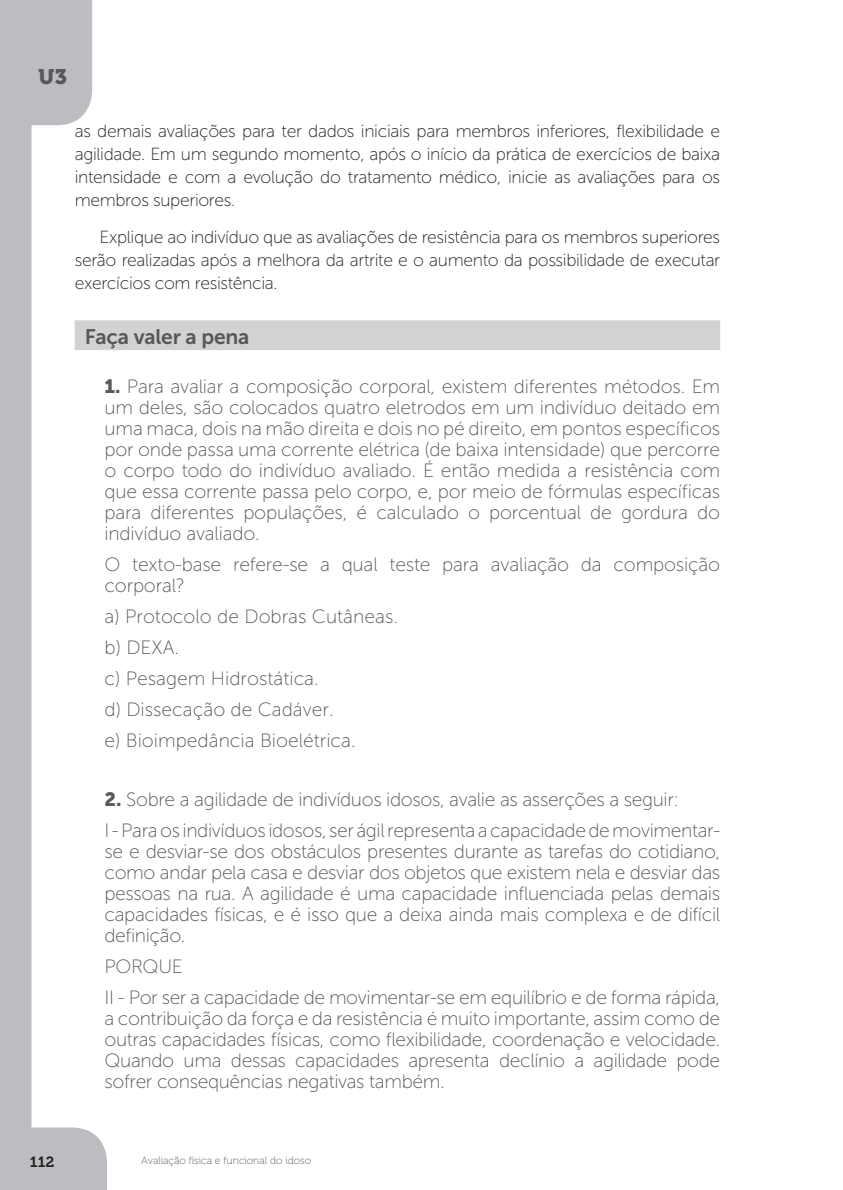
<style>
.page{position:relative;width:843px;height:1190px;background:#fff}
.page>*{position:absolute;margin:0;border:0;box-sizing:border-box;transform-origin:0 0}
.t1{font:21px "Museo Sans 700";letter-spacing:-.01em;color:#57585a}
.t2{font:21px "Museo 900";color:#57585a}
.t3{font:19.25px/21px "Museo Sans 100";letter-spacing:-.02em;color:#57585a;text-align:justify}
.t4{font:19.25px/31px "Museo Sans 100";color:#57585a}
.t5{font:17.5px/22.8px "Museo Sans 100";letter-spacing:-.02em;color:#231f20;text-align:justify}
.t6{font:14.7px "Museo 700";color:#231f20}
.t7{font:10.5px "Museo 100";color:#57585a}
.s1{font-family:"Museo Sans 900"}
</style>
<div class="page">
<svg style="left:0;top:0;width:107px;height:1190px"></svg>
<div style="left:75px;top:320px;width:645px;height:30px;background:#d1d2d4;border:2px solid #d1d2d4"></div>
<p class="t2" style="left:39px;top:65px;width:30px">U3</p>
<p class="t5" style="left:75px;top:120px;width:646px">as demais avaliações para ter dados iniciais para membros inferiores, flexibilidade e agilidade. Em um segundo momento, após o início da prática de exercícios de baixa intensidade e com a evolução do tratamento médico, inicie as avaliações para os membros superiores.</p>
<p class="t5" style="left:75px;top:226px;width:646px;text-indent:25px">Explique ao indivíduo que as avaliações de resistência para os membros superiores serão realizadas após a melhora da artrite e o aumento da possibilidade de executar exercícios com resistência.</p>
<p class="t1" style="left:85px;top:324px;width:166px">Faça valer a pena</p>
<p class="t3" style="left:104px;top:376px;width:617px"><span class="s1">1.</span> Para avaliar a composição corporal, existem diferentes métodos. Em um deles, são colocados quatro eletrodos em um indivíduo deitado em uma maca, dois na mão direita e dois no pé direito, em pontos específicos por onde passa uma corrente elétrica (de baixa intensidade) que percorre o corpo todo do indivíduo avaliado. É então medida a resistência com que essa corrente passa pelo corpo, e, por meio de fórmulas específicas para diferentes populações, é calculado o porcentual de gordura do indivíduo avaliado.</p>
<p class="t3" style="left:104px;top:554px;width:617px">O texto-base refere-se a qual teste para avaliação da composição corporal?</p>
<p class="t4" style="left:104px;top:601px;width:295px">a) Protocolo de Dobras Cutâneas. b) DEXA.<br>c) Pesagem Hidrostática.<br>d) Dissecação de Cadáver.<br>e) Bioimpedância Bioelétrica.</p>
<p class="t3" style="left:104px;top:784px;width:617px;line-height:31px"><span class="s1">2.</span> Sobre a agilidade de indivíduos idosos, avalie as asserções a seguir:<br>I - Para os indivíduos idosos, ser ágil representa a capacidade de movimentar-</p>
<p class="t3" style="left:104px;top:841px;width:617px">se e desviar-se dos obstáculos presentes durante as tarefas do cotidiano, como andar pela casa e desviar dos objetos que existem nela e desviar das pessoas na rua. A agilidade é uma capacidade influenciada pelas demais capacidades físicas, e é isso que a deixa ainda mais complexa e de difícil definição.</p>
<p class="t3" style="left:104px;top:951px;width:617px;line-height:31px">PORQUE<br>II - Por ser a capacidade de movimentar-se em equilíbrio e de forma rápida,</p>
<p class="t3" style="left:104px;top:1008px;width:617px">a contribuição da força e da resistência é muito importante, assim como de outras capacidades físicas, como flexibilidade, coordenação e velocidade.<br>Quando uma dessas capacidades apresenta declínio a agilidade pode sofrer consequências negativas também.</p>
<p class="t6" style="left:30px;top:1154px;width:26px">112</p>
<p class="t7" style="left:141px;top:1155px;width:171px">Avaliação física e funcional do idoso</p>
</div>
